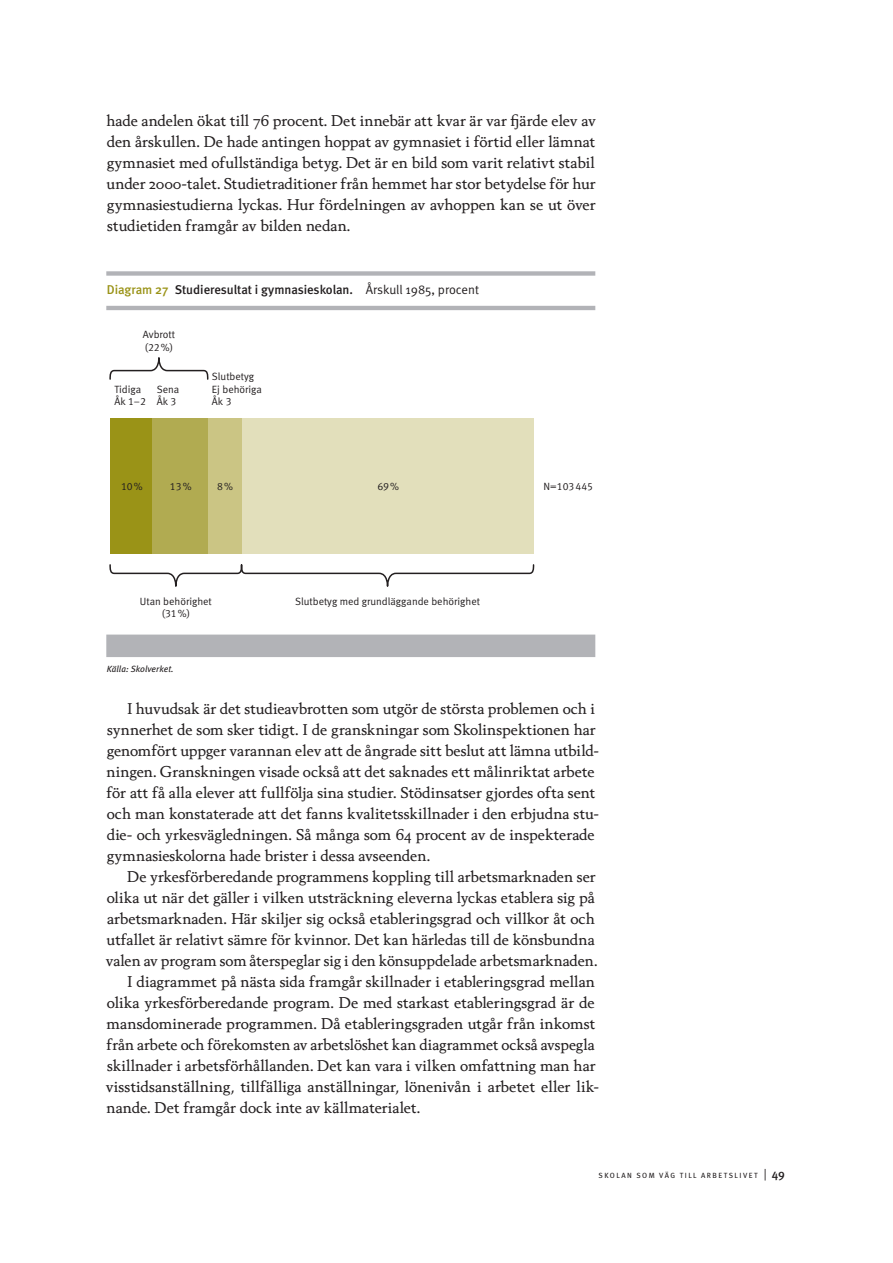
<style>
.page{position:relative;width:893px;height:1263px;background:#fff}
.page>*{position:absolute;margin:0;border:0;box-sizing:border-box;transform-origin:0 0}
.t1{font:15px/21px "Berling Nova Text Pro";color:#231f20;text-align:justify}
.t2{font:500 12.75px "Meta";color:#231f20}
.t3{font:10.5px/12.6px "Meta Normal LF";color:#231f20}
.t4{font:italic 9px "Meta";letter-spacing:.005em;color:#231f20}
.t5{font:7.5px "Meta";letter-spacing:.2em;color:#231f20}
.s1{color:#9a9317}
.s2{font-family:"Meta Normal";font-weight:400}
.s3{font-family:"Meta Normal";font-size:12px}
.s4{font-weight:500;font-size:12px}
</style>
<div class="page">
<div style="left:106px;top:271px;width:489px;height:5px;background:#b2b3b7"></div>
<hr style="left:106px;top:306px;width:489px;height:4px;background:#b2b3b7">
<div style="left:106px;top:635px;width:489px;height:22px;background:#b2b3b7"></div>
<svg style="left:109px;top:358px;width:426px;height:229px"></svg>
<p class="t1" style="left:106px;top:110px;width:491px">hade andelen ökat till 76 procent. Det innebär att kvar är var fjärde elev av den årskullen. De hade antingen hoppat av gymnasiet i förtid eller lämnat gymnasiet med ofullständiga betyg. Det är en bild som varit relativt stabil under 2000-talet. Studietraditioner från hemmet har stor betydelse för hur gymnasiestudierna lyckas. Hur fördelningen av avhoppen kan se ut över studietiden framgår av bilden nedan.</p>
<p class="t2" style="left:107px;top:282px;width:374px"><span class="s1">Diagram 27</span> Studieresultat i gymnasieskolan. <span class="s2">Årskull 1985, procent</span></p>
<p class="t3" style="left:143px;top:328px;width:34px">Avbrott (22%)</p>
<p class="t3" style="left:114px;top:383px;width:33px">Tidiga<br>Åk 1–2</p>
<p class="t3" style="left:157px;top:383px;width:24px">Sena<br>Åk 3</p>
<p class="t3" style="left:212px;top:370px;width:52px">Slutbetyg<br>Ej behöriga<br>Åk 3</p>
<p class="t3" style="left:121px;top:480px;width:23px">10%</p>
<p class="t3" style="left:170px;top:480px;width:23px">13%</p>
<p class="t3" style="left:217px;top:480px;width:17px">8%</p>
<p class="t3" style="left:377px;top:480px;width:23px">69%</p>
<p class="t3" style="left:544px;top:480px;width:51px">N=103445</p>
<p class="t3" style="left:140px;top:594px;width:73px;text-align:center">Utan behörighet (31%)</p>
<p class="t3" style="left:295px;top:594px;width:186px">Slutbetyg med grundläggande behörighet</p>
<p class="t4" style="left:107px;top:664px;width:68px">Källa: Skolverket.</p>
<p class="t1" style="left:107px;top:698px;width:494px;text-align:left;text-indent:20px">I huvudsak är det studieavbrotten som utgör de största problemen och i synnerhet de som sker tidigt. I de granskningar som Skolinspektionen har genomfört uppger varannan elev att de ångrade sitt beslut att lämna utbild&shy;ningen. Granskningen visade också att det saknades ett målinriktat arbete för att få alla elever att fullfölja sina studier. Stödinsatser gjordes ofta sent och man konstaterade att det fanns kvalitetsskillnader i den erbjudna stu&shy;die- och yrkesvägledningen. Så många som 64 procent av de inspekterade gymnasieskolorna hade brister i dessa avseenden.</p>
<p class="t1" style="left:127px;top:866px;width:470px">De yrkesförberedande programmens koppling till arbetsmarknaden ser</p>
<p class="t1" style="left:107px;top:887px;width:489px">olika ut när det gäller i vilken utsträckning eleverna lyckas etablera sig på</p>
<p class="t1" style="left:107px;top:908px;width:489px">arbetsmarknaden. Här skiljer sig också etableringsgrad och villkor åt och</p>
<p class="t1" style="left:107px;top:929px;width:489px">utfallet är relativt sämre för kvinnor. Det kan härledas till de könsbundna</p>
<p class="t1" style="left:106px;top:950px;width:493px">valen av program som återspeglar sig i den könsuppdelade arbetsmarknaden.</p>
<p class="t1" style="left:127px;top:971px;width:469px">I diagrammet på nästa sida framgår skillnader i etableringsgrad mellan</p>
<p class="t1" style="left:107px;top:992px;width:489px">olika yrkesförberedande program. De med starkast etableringsgrad är de</p>
<p class="t1" style="left:107px;top:1013px;width:490px">mansdominerade programmen. Då etableringsgraden utgår från inkomst</p>
<p class="t1" style="left:107px;top:1034px;width:490px">från arbete och förekomsten av arbetslöshet kan diagrammet också avspegla</p>
<p class="t1" style="left:107px;top:1055px;width:490px">skillnader i arbetsförhållanden. Det kan vara i vilken omfattning man har</p>
<p class="t1" style="left:106px;top:1076px;width:495px">visstidsanställning, tillfälliga anställningar, lönenivån i arbetet eller lik-</p>
<p class="t1" style="left:107px;top:1097px;width:315px">nande. Det framgår dock inte av källmaterialet.</p>
<p class="t5" style="left:598px;top:1171px;width:12px">SKOL</p>
<p class="t5" style="left:621px;top:1171px;width:22px">AN SOM</p>
<p class="t5" style="left:659px;top:1171px;width:26px">VÄG TILL</p>
<p class="t5" style="left:701px;top:1171px;width:29px">ARB ETSLIV</p>
<p class="t5" style="left:749px;top:1171px;width:38px">ET <span class="s3">|</span><span class="s4">49</span></p>
</div>
